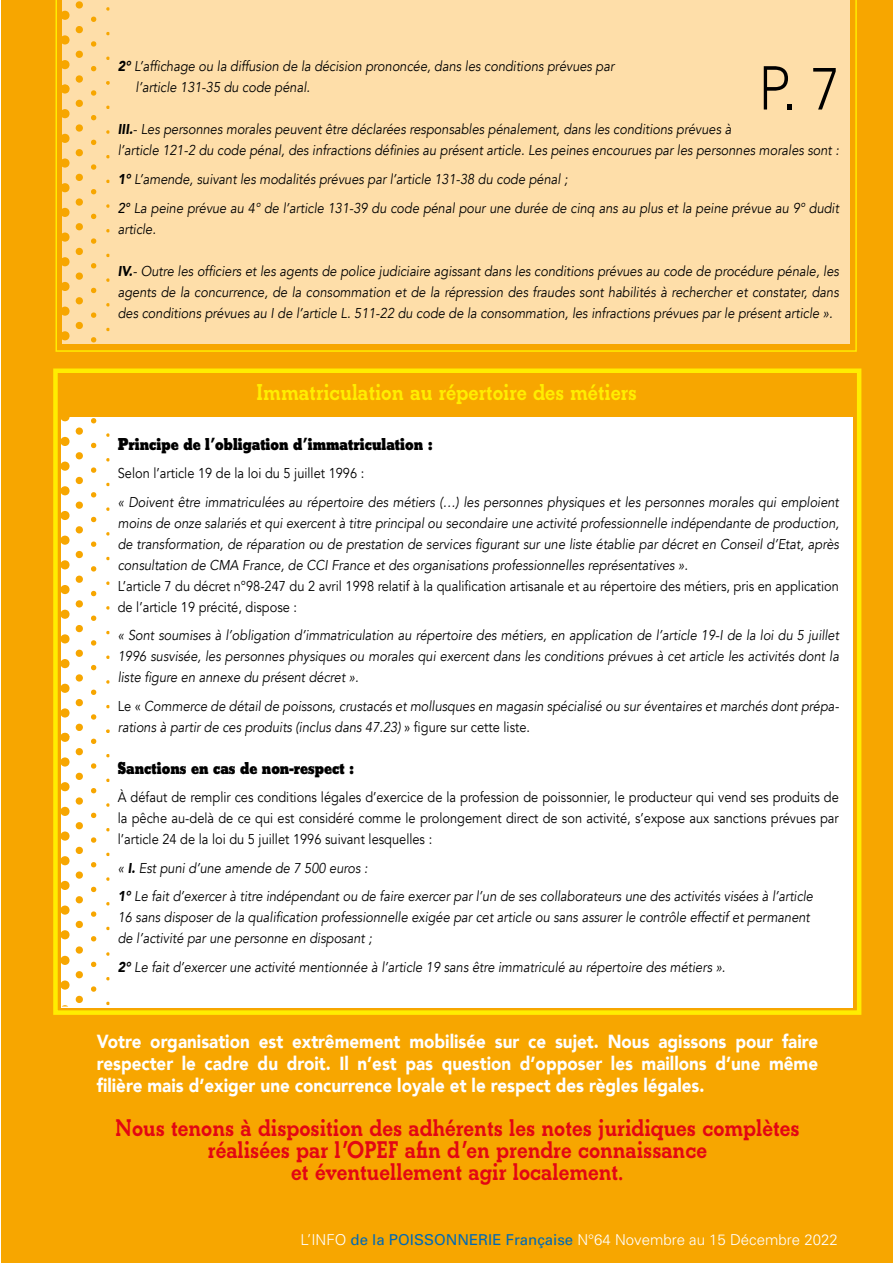
<style>
.page{position:relative;width:893px;height:1263px;background:#fff}
.page>*{position:absolute;margin:0;border:0;box-sizing:border-box;transform-origin:0 0}
.t1{font:300 60px "Univers";color:#000;scale:.85 1}
.t2{font:25.2px/22px "B Beton";color:#e30613;text-align:center;scale:.9 1}
.t3{font:24px "B Beton";color:#ffed00;scale:.9 1}
.t4{font:900 18.9px/22px "Avenir";color:#fff;text-align:justify;scale:.9 1}
.t5{font:18px "B Beton Bld";color:#000;scale:.9 1}
.t6{font:300 15px "Univers";color:#fff}
.t7{font:italic 14.25px/21px "Avenir";color:#000;scale:.9 1}
.t8{font:14.25px/21px "Avenir";color:#000;scale:.9 1}
.s1{font-weight:900}
.s2{font-weight:500}
.s3{font-style:normal}
.s4{font-weight:400;color:#0069b4}
</style>
<div class="page">
<div style="left:1px;top:0;width:892px;height:1263px;background:#f7a600"></div>
<div style="left:56px;top:0;width:801px;height:352px;background:#fedea9"></div>
<div style="left:53px;top:368px;width:808px;height:647px;border:4px solid #ffed00"></div>
<div style="left:62px;top:417px;width:791px;height:590px;background:#fff"></div>
<svg style="left:60px;top:0;width:49px;height:343px;background:#fcd58f"></svg>
<svg style="left:61px;top:417px;width:48px;height:589px"></svg>
<p class="t7" style="left:136px;top:56px;width:533px;text-indent:-18px"><span class="s1">2°</span> L’affichage ou la diffusion de la décision prononcée, dans les conditions prévues par l’article 131-35 du code pénal.</p>
<p class="t7" style="left:118px;top:119px;width:803px"><span class="s1">III.</span>- Les personnes morales peuvent être déclarées responsables pénalement, dans les conditions prévues à<br>l’article 121-2 du code pénal, des infractions définies au présent article. Les peines encourues par les personnes morales sont :</p>
<p class="t7" style="left:118px;top:165px;width:803px;line-height:28.5px"><span class="s1">1°</span> L’amende, suivant les modalités prévues par l’article 131-38 du code pénal ;<br><span class="s2">2°</span> La peine prévue au 4° de l’article 131-39 du code pénal pour une durée de cinq ans au plus et la peine prévue au 9° dudit</p>
<p class="t7" style="left:118px;top:218px;width:44px">article.</p>
<p class="t7" style="left:118px;top:260px;width:803px;text-align:justify"><span class="s1">IV.</span>- Outre les officiers et les agents de police judiciaire agissant dans les conditions prévues au code de procédure pénale, les agents de la concurrence, de la consommation et de la répression des fraudes sont habilités à rechercher et constater, dans des conditions prévues au I de l’article L. 511-22 du code de la consommation, les infractions prévues par le présent article ».</p>
<h1 class="t1" style="left:759px;top:52px;width:96px">P. 7</h1>
<h3 class="t3" style="left:256px;top:376px;width:425px">Immatriculation au répertoire des métiers</h3>
<p class="t5" style="left:118px;top:432px;width:352px">Principe de l’obligation d’immatriculation :</p>
<p class="t8" style="left:118px;top:463px;width:275px">Selon l’article 19 de la loi du 5 juillet 1996 :</p>
<p class="t7" style="left:118px;top:492px;width:803px;text-align:justify">« Doivent être immatriculées au répertoire des métiers (…) les personnes physiques et les personnes morales qui emploient moins de onze salariés et qui exercent à titre principal ou secondaire une activité professionnelle indépendante de production, de transformation, de réparation ou de prestation de services figurant sur une liste établie par décret en Conseil d’Etat, après consultation de CMA France, de CCI France et des organisations professionnelles représentatives ».</p>
<p class="t8" style="left:118px;top:576px;width:803px">L’article 7 du décret n°98-247 du 2 avril 1998 relatif à la qualification artisanale et au répertoire des métiers, pris en application de l’article 19 précité, dispose :</p>
<p class="t7" style="left:118px;top:625px;width:803px;text-align:justify">« Sont soumises à l’obligation d’immatriculation au répertoire des métiers, en application de l’article 19-I de la loi du 5 juillet 1996 susvisée, les personnes physiques ou morales qui exercent dans les conditions prévues à cet article les activités dont la liste figure en annexe du présent décret ».</p>
<p class="t7" style="left:118px;top:696px;width:803px"><span class="s3">Le «</span> Commerce de détail de poissons, crustacés et mollusques en magasin spécialisé ou sur éventaires et marchés dont prépa&shy;rations à partir de ces produits (inclus dans 47.23) <span class="s3">» figure sur cette liste.</span></p>
<p class="t5" style="left:118px;top:756px;width:264px">Sanctions en cas de non-respect :</p>
<p class="t8" style="left:118px;top:787px;width:803px;text-align:justify">À défaut de remplir ces conditions légales d’exercice de la profession de poissonnier, le producteur qui vend ses produits de la pêche au-delà de ce qui est considéré comme le prolongement direct de son activité, s’expose aux sanctions prévues par l’article 24 de la loi du 5 juillet 1996 suivant lesquelles :</p>
<p class="t7" style="left:118px;top:854px;width:774px;line-height:28.5px">« <span class="s1">I.</span> Est puni d’une amende de 7 500 euros :<br><span class="s1">1°</span> Le fait d’exercer à titre indépendant ou de faire exercer par l’un de ses collaborateurs une des activités visées à l’article</p>
<p class="t7" style="left:118px;top:907px;width:770px">16 sans disposer de la qualification professionnelle exigée par cet article ou sans assurer le contrôle effectif et permanent de l’activité par une personne en disposant ;</p>
<p class="t7" style="left:118px;top:957px;width:677px"><span class="s1">2°</span> Le fait d’exercer une activité mentionnée à l’article 19 sans être immatriculé au répertoire des métiers ».</p>
<p class="t4" style="left:97px;top:1030px;width:803px">Votre organisation est extrêmement mobilisée sur ce sujet. Nous agissons pour faire respecter le cadre du droit. Il n’est pas question d’opposer les maillons d’une même filière mais d’exiger une concurrence loyale et le respect des règles légales.</p>
<h2 class="t2" style="left:115px;top:1119px;width:762px">Nous tenons à disposition des adhérents les notes juridiques complètes réalisées par l’OPEF afin d’en prendre connaissance<br>et éventuellement agir localement.</h2>
<p class="t6" style="left:301px;top:1231px;width:539px">L’INFO <span class="s4">de la POISSONNERIE Française</span> N°64 Novembre au 15 Décembre 2022</p>
</div>
